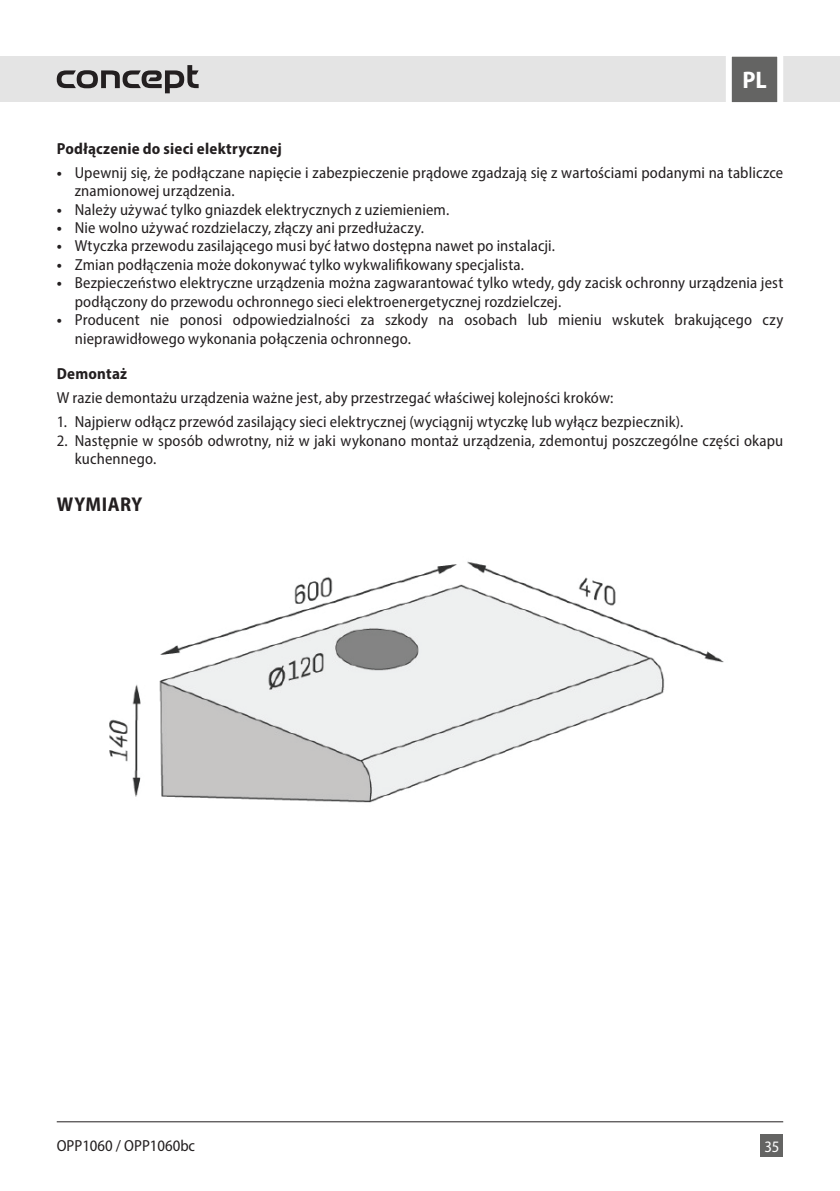
<style>
.page{position:relative;width:840px;height:1191px;background:#fff}
.page>*{position:absolute;margin:0;border:0;box-sizing:border-box;transform-origin:0 0}
.t1{font:700 semi-condensed 24px "Myriad Pro";color:#fff}
.t2{font:700 semi-condensed 20px "Myriad Pro";letter-spacing:.015em;color:#231f20}
.t3{font:semi-condensed 16px/18.4px "Myriad Pro";letter-spacing:.01em;color:#231f20}
.t4{font:700 semi-condensed 16px "Myriad Pro";letter-spacing:.015em;color:#231f20}
.t5{font:semi-condensed 16px "Myriad Pro";color:#fff}
.s1{font-weight:700}
</style>
<div class="page">
<div style="left:0;top:57px;width:839px;height:45px;background:#e4e4e4"></div>
<div style="left:760px;top:1134px;width:22px;height:23px;background:#646463"></div>
<svg style="left:722px;top:56px;width:63px;height:47px;background:#909090"></svg>
<hr style="left:57px;top:1121px;width:725px;height:1px;background:#231f20">
<svg style="left:57px;top:65px;width:141px;height:28px"></svg>
<img style="left:109px;top:561px;width:615px;height:242px">
<h1 class="t1" style="left:742px;top:65px;width:26px">PL</h1>
<p class="t4" style="left:57px;top:138px;width:226px">Podłączenie do sieci elektrycznej</p>
<p class="t3" style="left:75px;top:163px;width:709px;text-indent:-18px"><span class="s1">•</span> Upewnij się, że podłączane napięcie i zabezpieczenie prądowe zgadzają się z wartościami podanymi na tabliczce znamionowej urządzenia.</p>
<p class="t3" style="left:57px;top:200px;width:394px"><span class="s1">•</span> Należy używać tylko gniazdek elektrycznych z uziemieniem.</p>
<p class="t3" style="left:57px;top:218px;width:368px"><span class="s1">•</span> Nie wolno używać rozdzielaczy, złączy ani przedłużaczy.</p>
<p class="t3" style="left:57px;top:237px;width:499px"><span class="s1">•</span> Wtyczka przewodu zasilającego musi być łatwo dostępna nawet po instalacji.</p>
<p class="t3" style="left:57px;top:255px;width:468px"><span class="s1">•</span> Zmian podłączenia może dokonywać tylko wykwalifikowany specjalista.</p>
<p class="t3" style="left:75px;top:273px;width:709px;text-indent:-18px"><span class="s1">•</span> Bezpieczeństwo elektryczne urządzenia można zagwarantować tylko wtedy, gdy zacisk ochronny urządzenia jest podłączony do przewodu ochronnego sieci elektroenergetycznej rozdzielczej.</p>
<p class="t3" style="left:75px;top:310px;width:709px;text-indent:-18px"><span class="s1">•</span> Producent nie ponosi odpowiedzialności za szkody na osobach lub mieniu wskutek brakującego czy nieprawidłowego wykonania połączenia ochronnego.</p>
<p class="t4" style="left:57px;top:363px;width:72px">Demontaż</p>
<p class="t3" style="left:57px;top:388px;width:558px">W razie demontażu urządzenia ważne jest, aby przestrzegać właściwej kolejności kroków:</p>
<p class="t3" style="left:57px;top:412px;width:627px">1. Najpierw odłącz przewód zasilający sieci elektrycznej (wyciągnij wtyczkę lub wyłącz bezpiecznik).</p>
<p class="t3" style="left:75px;top:431px;width:709px;text-indent:-18px">2. Następnie w sposób odwrotny, niż w jaki wykonano montaż urządzenia, zdemontuj poszczególne części okapu kuchennego.</p>
<p class="t2" style="left:57px;top:491px;width:87px">WYMIARY</p>
<p class="t3" style="left:57px;top:1135px;width:140px">OPP1060 / OPP1060bc</p>
<p class="t5" style="left:764px;top:1136px;width:16px">35</p>
</div>
